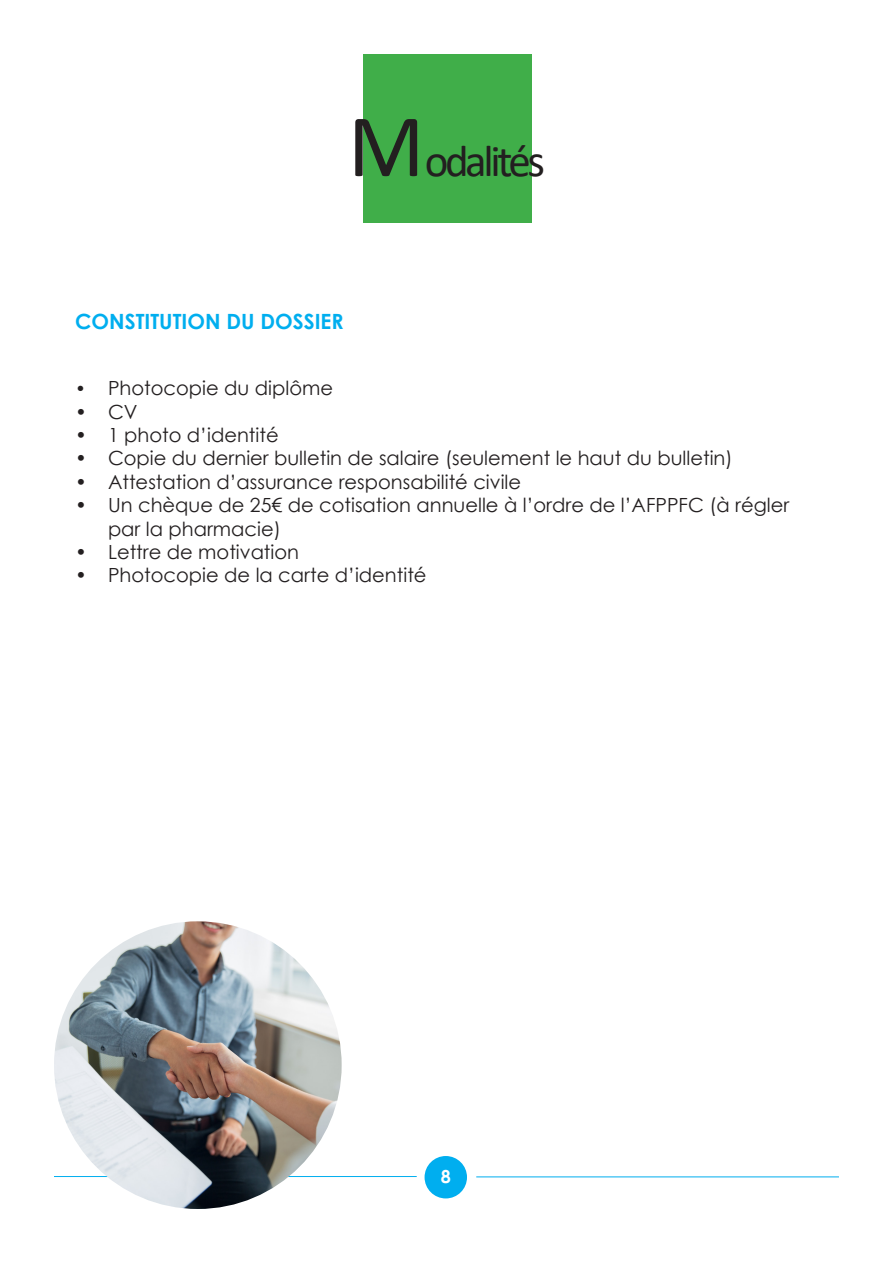
<style>
.page{position:relative;width:893px;height:1263px;background:#fff}
.page>*{position:absolute;margin:0;border:0;box-sizing:border-box;transform-origin:0 0}
.t1{font:45px "Calibri";letter-spacing:-.075em;color:#231f20}
.t2{font:700 21px "Century Gothic";color:#00aeef}
.t3{font:19.5px/23.4px "Century Gothic";color:#231f20}
.t4{font:700 18px "Century Gothic";color:#fff}
.s1{font-size:90px}
.s2{font-size:18px}
</style>
<div class="page">
<hr style="left:54px;top:1176px;width:363px;height:1px;background:#00aeef">
<div style="left:425px;top:1156px;width:42px;height:42px;background:#00aeef;border-radius:50%"></div>
<hr style="left:476px;top:1176px;width:363px;height:1px;background:#00aeef">
<div style="left:363px;top:54px;width:168px;height:169px;background:#40ae49"></div>
<img style="left:54px;top:921px;width:288px;height:288px;border-radius:144px">
<p class="t1" style="left:348px;top:130px;width:199px"><span class="s1">M</span>odalités</p>
<p class="t2" style="left:75px;top:305px;width:270px">CONSTITUTION DU DOSSIER</p>
<p class="t3" style="left:75px;top:376px;width:259px"><span class="s2">•</span> Photocopie du diplôme</p>
<p class="t3" style="left:75px;top:399px;width:64px">• CV</p>
<p class="t3" style="left:75px;top:423px;width:205px">• 1 photo d’identité</p>
<p class="t3" style="left:75px;top:446px;width:659px">• Copie du dernier bulletin de salaire (seulement le haut du bulletin)</p>
<p class="t3" style="left:75px;top:470px;width:447px">• Attestation d’assurance responsabilité civile</p>
<p class="t3" style="left:108px;top:493px;width:683px;text-indent:-33px">• Un chèque de 25€ de cotisation annuelle à l’ordre de l’AFPPFC (à régler par la pharmacie)</p>
<p class="t3" style="left:75px;top:540px;width:225px">• Lettre de motivation</p>
<p class="t3" style="left:75px;top:563px;width:353px">• Photocopie de la carte d’identité</p>
<p class="t4" style="left:441px;top:1162px;width:12px">8</p>
</div>
